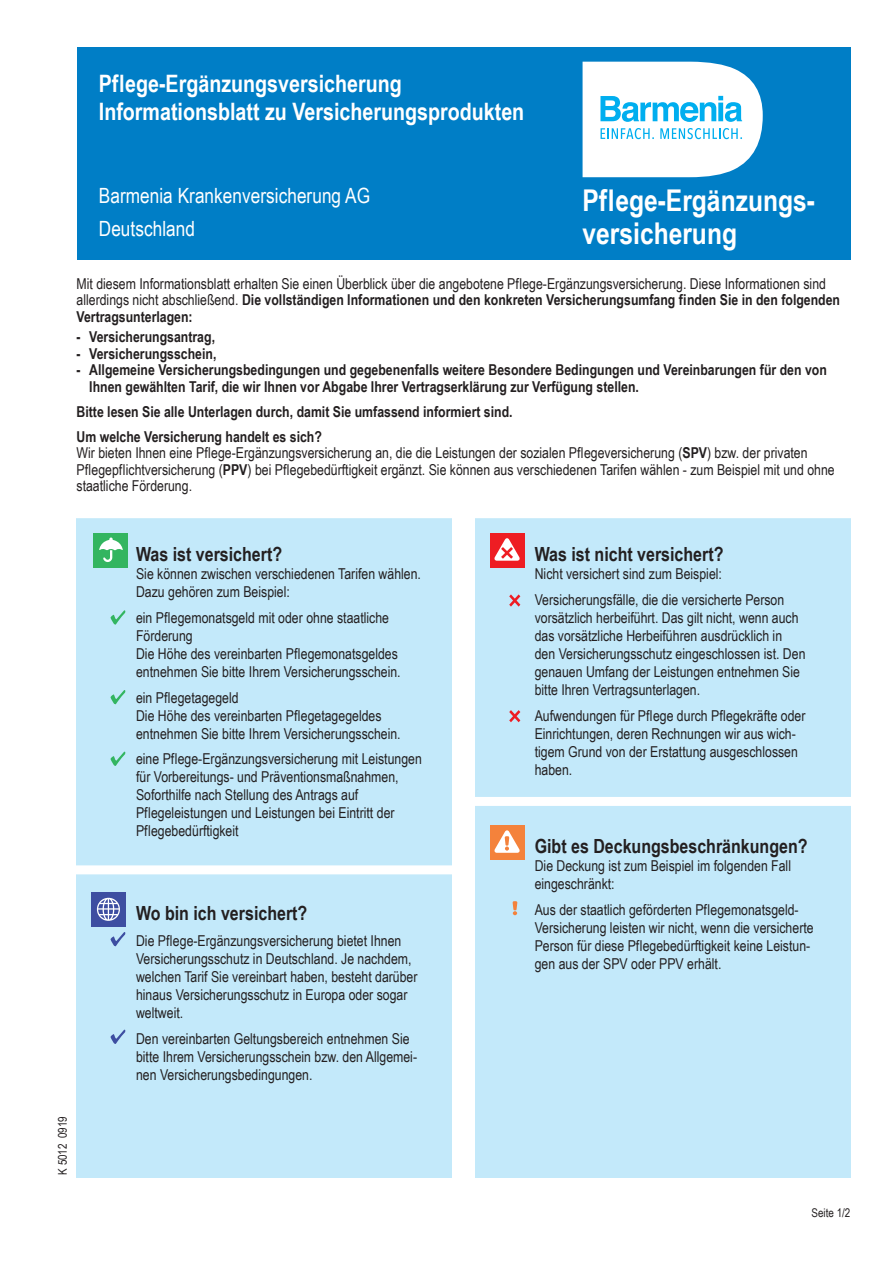
<style>
.page{position:relative;width:893px;height:1263px;background:#fff}
.page>*{position:absolute;margin:0;border:0;box-sizing:border-box;transform-origin:0 0}
.t1{font:700 30px/33px "Arial Narrow";color:#fff}
.t2{font:700 24px/28.5px "Arial Narrow";color:#fff}
.t3{font:21px/32.5px "Arial Narrow";color:#fff}
.t4{font:700 19.5px "Arial Narrow";color:#231f20}
.t5{font:15px/18px "Arial Narrow";color:#231f20}
.t6{font:700 15px/16.5px "Arial Narrow";color:#231f20}
.t7{font:12px "Arial Narrow";color:#231f20}
.s1{font-weight:700}
</style>
<div class="page">
<div style="left:77px;top:515px;width:375px;height:663px;background:#c3e9fa"></div>
<div style="left:475px;top:512px;width:375px;height:666px;background:#c3e9fa"></div>
<div style="left:77px;top:47px;width:773px;height:212px;background:#007ec6"></div>
<svg style="left:110px;top:932px;width:16px;height:14px"></svg>
<svg style="left:110px;top:1030px;width:16px;height:14px"></svg>
<div style="left:91px;top:892px;width:34px;height:34px;background:#3d4ea1"></div>
<svg style="left:97px;top:898px;width:23px;height:23px"></svg>
<div style="left:67px;top:865px;width:390px;height:9px;background:#fff"></div>
<svg style="left:583px;top:62px;width:180px;height:115px;background:#d4eef9"></svg>
<svg style="left:110px;top:610px;width:16px;height:15px"></svg>
<svg style="left:110px;top:690px;width:16px;height:14px"></svg>
<svg style="left:110px;top:752px;width:16px;height:14px"></svg>
<div style="left:94px;top:533px;width:34px;height:34px;background:#33b560"></div>
<svg style="left:99px;top:537px;width:24px;height:25px"></svg>
<div style="left:68px;top:509px;width:402px;height:9px;background:#fff"></div>
<svg style="left:509px;top:594px;width:11px;height:13px"></svg>
<svg style="left:509px;top:710px;width:11px;height:12px"></svg>
<div style="left:490px;top:533px;width:34px;height:34px;background:#ee1d23"></div>
<svg style="left:494px;top:538px;width:26px;height:23px"></svg>
<div style="left:467px;top:509px;width:402px;height:9px;background:#fff"></div>
<div style="left:469px;top:797px;width:390px;height:9px;background:#fff"></div>
<svg style="left:512px;top:901px;width:5px;height:14px"></svg>
<div style="left:490px;top:825px;width:34px;height:34px;background:#f4823b"></div>
<svg style="left:494px;top:830px;width:26px;height:23px"></svg>
<h2 class="t2" style="left:99px;top:68px;width:427px">Pflege-Ergänzungsversicherung<br>Informationsblatt zu Versicherungsprodukten</h2>
<h3 class="t3" style="left:99px;top:179px;width:273px">Barmenia Krankenversicherung AG<br>Deutschland</h3>
<h1 class="t1" style="left:583px;top:182px;width:234px">Pflege-Ergänzungs&shy;versicherung</h1>
<p class="t5" style="left:77px;top:274px;width:765px;line-height:16.5px">Mit diesem Informationsblatt erhalten Sie einen Überblick über die angebotene Pflege-Ergänzungsversicherung. Diese Informationen sind allerdings nicht abschließend. <span class="s1">Die vollständigen Informationen und den konkreten Versicherungsumfang finden Sie in den folgenden<br>Vertragsunterlagen:</span></p>
<p class="t6" style="left:77px;top:328px;width:140px">- Versicherungsantrag,</p>
<p class="t6" style="left:77px;top:345px;width:141px">- Versicherungsschein,</p>
<p class="t6" style="left:89px;top:361px;width:739px;text-indent:-13px">- Allgemeine Versicherungsbedingungen und gegebenenfalls weitere Besondere Bedingungen und Vereinbarungen für den von<br>Ihnen gewählten Tarif, die wir Ihnen vor Abgabe Ihrer Vertragserklärung zur Verfügung stellen.</p>
<p class="t6" style="left:77px;top:398px;width:438px;line-height:25px">Bitte lesen Sie alle Unterlagen durch, damit Sie umfassend informiert sind.<br>Um welche Versicherung handelt es sich?</p>
<p class="t5" style="left:77px;top:444px;width:760px;line-height:16.5px">Wir bieten Ihnen eine Pflege-Ergänzungsversicherung an, die die Leistungen der sozialen Pflegeversicherung (<span class="s1">SPV</span>) bzw. der privaten<br>Pflegepflichtversicherung (<span class="s1">PPV</span>) bei Pflegebedürftigkeit ergänzt. Sie können aus verschiedenen Tarifen wählen - zum Beispiel mit und ohne staatliche Förderung.</p>
<p class="t7" style="left:54px;top:1175px;width:60px;rotate:-90deg">K 5012 0919</p>
<h3 class="t4" style="left:136px;top:539px;width:148px">Was ist versichert?</h3>
<p class="t5" style="left:136px;top:564px;width:286px">Sie können zwischen verschiedenen Tarifen wählen.<br>Dazu gehören zum Beispiel:</p>
<p class="t5" style="left:136px;top:608px;width:266px">ein Pflegemonatsgeld mit oder ohne staatliche Förderung<br>Die Höhe des vereinbarten Pflegemonatsgeldes entnehmen Sie bitte Ihrem Versicherungsschein.</p>
<p class="t5" style="left:136px;top:688px;width:266px">ein Pflegetagegeld<br>Die Höhe des vereinbarten Pflegetagegeldes entnehmen Sie bitte Ihrem Versicherungsschein.</p>
<p class="t5" style="left:136px;top:749px;width:287px">eine Pflege-Ergänzungsversicherung mit Leistungen für Vorbereitungs- und Präventionsmaßnahmen, Soforthilfe nach Stellung des Antrags auf Pflegeleistungen und Leistungen bei Eintritt der Pflegebedürftigkeit</p>
<h3 class="t4" style="left:136px;top:898px;width:173px">Wo bin ich versichert?</h3>
<p class="t5" style="left:136px;top:931px;width:283px">Die Pflege-Ergänzungsversicherung bietet Ihnen Versicherungsschutz in Deutschland. Je nachdem, welchen Tarif Sie vereinbart haben, besteht darüber hinaus Versicherungsschutz in Europa oder sogar weltweit.</p>
<p class="t5" style="left:136px;top:1029px;width:283px">Den vereinbarten Geltungsbereich entnehmen Sie bitte Ihrem Versicherungsschein bzw. den Allgemei&shy;nen Versicherungsbedingungen.</p>
<h3 class="t4" style="left:535px;top:539px;width:190px">Was ist nicht versichert?</h3>
<p class="t5" style="left:535px;top:559px;width:251px;line-height:26.5px">Nicht versichert sind zum Beispiel:<br>Versicherungsfälle, die die versicherte Person</p>
<p class="t5" style="left:535px;top:608px;width:272px">vorsätzlich herbeiführt. Das gilt nicht, wenn auch das vorsätzliche Herbeiführen ausdrücklich in den Versicherungsschutz eingeschlossen ist. Den genauen Umfang der Leistungen entnehmen Sie bitte Ihren Vertragsunterlagen.</p>
<p class="t5" style="left:535px;top:706px;width:272px">Aufwendungen für Pflege durch Pflegekräfte oder Einrichtungen, deren Rechnungen wir aus wich&shy;tigem Grund von der Erstattung ausgeschlossen haben.</p>
<h3 class="t4" style="left:535px;top:831px;width:274px">Gibt es Deckungsbeschränkungen?</h3>
<p class="t5" style="left:535px;top:856px;width:258px">Die Deckung ist zum Beispiel im folgenden Fall eingeschränkt:</p>
<p class="t5" style="left:535px;top:900px;width:280px">Aus der staatlich geförderten Pflegemonatsgeld-Versicherung leisten wir nicht, wenn die versicherte Person für diese Pflegebedürftigkeit keine Leistun&shy;gen aus der SPV oder PPV erhält.</p>
<p class="t7" style="left:812px;top:1204px;width:40px">Seite 1/2</p>
</div>
